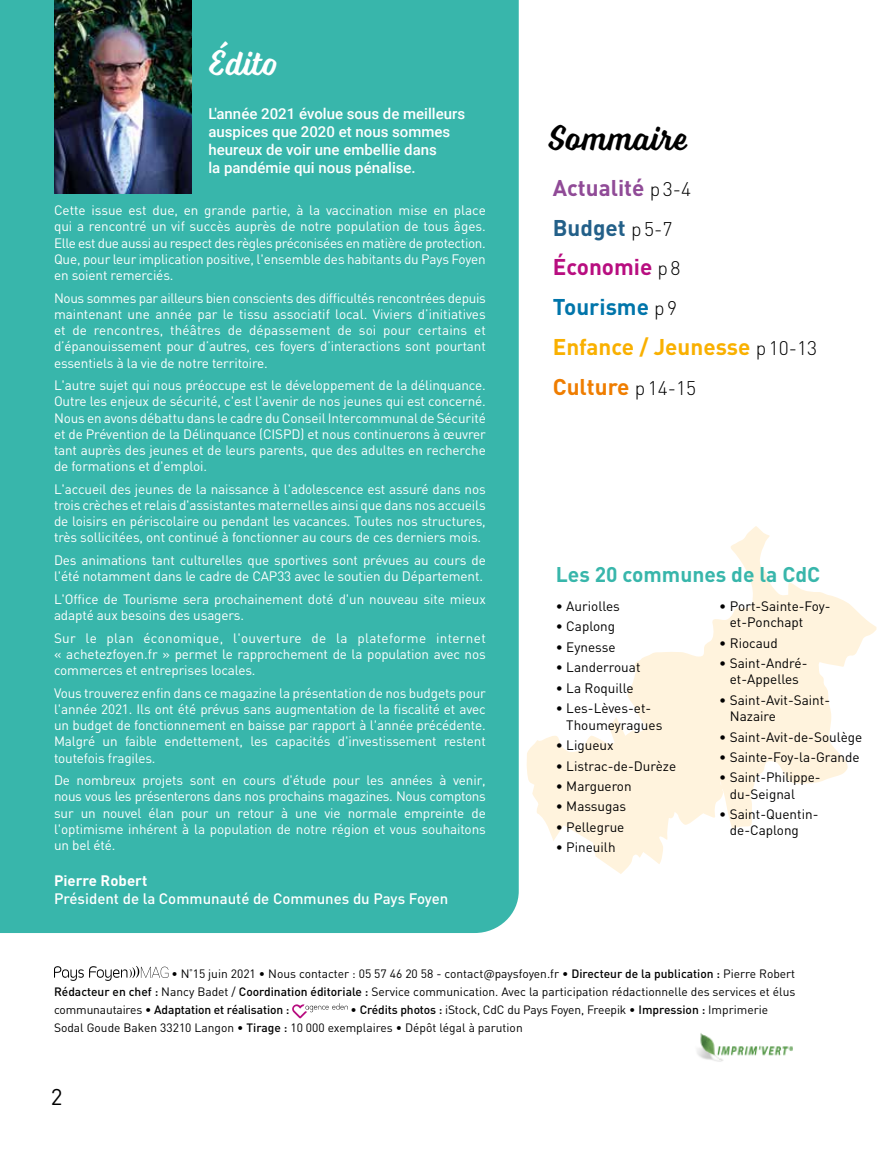
<style>
.page{position:relative;width:893px;height:1149px;background:#fff}
.page>*{position:absolute;margin:0;border:0;box-sizing:border-box;transform-origin:0 0}
.t1{font:36px "Voltage";color:#000}
.t2{font:36px "Voltage";color:#fff}
.t3{font:22.5px "DIN";color:#000}
.t4{font:700 21px "DIN";color:#38b6ab}
.t5{font:300 19.5px/39.8px "DIN";color:#000}
.t6{font:500 15px/18px "Roboto";color:#fff}
.t7{font:500 15px "DIN";color:#fff}
.t8{font:700 15px "DIN";color:#fff}
.t9{font:13.5px/16.2px "DIN";letter-spacing:-.01em;color:#fff;text-align:justify}
.t10{font:13.5px/16.2px "DIN";color:#000}
.t11{font:12px/18px "DIN";color:#000;text-align:justify}
.s1{font-weight:700;font-size:22.5px;color:#904b97}
.s2{font-weight:700;font-size:22.5px;color:#236089}
.s3{font-weight:700;font-size:22.5px;color:#b80e80}
.s4{font-weight:700;font-size:22.5px;color:#0075aa}
.s5{font-weight:700;font-size:22.5px;color:#f9b000}
.s6{font-weight:700;font-size:22.5px;color:#ef7d00}
.s7{font-family:"DINOT"}
.s8{font-weight:500}
</style>
<div class="page">
<svg style="left:526px;top:526px;width:350px;height:347px"></svg>
<img style="left:697px;top:1033px;width:96px;height:28px">
<div style="left:0;top:0;width:519px;height:932px;background:#38b6ab"></div>
<img style="left:54px;top:0;width:137px;height:193px">
<svg style="left:54px;top:966px;width:114px;height:14px"></svg>
<svg style="left:292px;top:1003px;width:56px;height:15px"></svg>
<h1 class="t2" style="left:209px;top:41px;width:70px">Édito</h1>
<p class="t6" style="left:208px;top:104px;width:258px">L'année 2021 évolue sous de meilleurs auspices que 2020 et nous sommes heureux de voir une embellie dans<br>la pandémie qui nous pénalise.</p>
<p class="t9" style="left:54px;top:202px;width:433px">Cette issue est due, en grande partie, à la vaccination mise en place qui a rencontré un vif succès auprès de notre population de tous âges.<br>Elle est due aussi au respect des règles préconisées en matière de protection.<br>Que, pour leur implication positive, l'ensemble des habitants du Pays Foyen en soient remerciés.</p>
<p class="t9" style="left:54px;top:289px;width:433px">Nous sommes par ailleurs bien conscients des difficultés rencontrées depuis maintenant une année par le tissu associatif local. Viviers d’initiatives et de rencontres, théâtres de dépassement de soi pour certains et d’épanouissement pour d’autres, ces foyers d’interactions sont pourtant essentiels à la vie de notre territoire.</p>
<p class="t9" style="left:54px;top:377px;width:433px">L'autre sujet qui nous préoccupe est le développement de la délinquance.<br>Outre les enjeux de sécurité, c'est l'avenir de nos jeunes qui est concerné.<br>Nous en avons débattu dans le cadre du Conseil Intercommunal de Sécurité et de Prévention de la Délinquance (CISPD) et nous continuerons à œuvrer tant auprès des jeunes et de leurs parents, que des adultes en recherche de formations et d'emploi.</p>
<p class="t9" style="left:54px;top:480px;width:433px">L'accueil des jeunes de la naissance à l'adolescence est assuré dans nos trois crèches et relais d'assistantes maternelles ainsi que dans nos accueils de loisirs en périscolaire ou pendant les vacances. Toutes nos structures, très sollicitées, ont continué à fonctionner au cours de ces derniers mois.</p>
<p class="t9" style="left:54px;top:551px;width:433px">Des animations tant culturelles que sportives sont prévues au cours de l'été notamment dans le cadre de CAP33 avec le soutien du Département.</p>
<p class="t9" style="left:54px;top:590px;width:433px">L'Office de Tourisme sera prochainement doté d'un nouveau site mieux adapté aux besoins des usagers.</p>
<p class="t9" style="left:54px;top:629px;width:433px">Sur le plan économique, l'ouverture de la plateforme internet « achetezfoyen.fr » permet le rapprochement de la population avec nos commerces et entreprises locales.</p>
<p class="t9" style="left:54px;top:684px;width:433px">Vous trouverez enfin dans ce magazine la présentation de nos budgets pour l'année 2021. Ils ont été prévus sans augmentation de la fiscalité et avec un budget de fonctionnement en baisse par rapport à l'année précédente.<br>Malgré un faible endettement, les capacités d'investissement restent toutefois fragiles.</p>
<p class="t9" style="left:54px;top:771px;width:433px">De nombreux projets sont en cours d'étude pour les années à venir, nous vous les présenterons dans nos prochains magazines. Nous comptons sur un nouvel élan pour un retour à une vie normale empreinte de l'optimisme inhérent à la population de notre région et vous souhaitons un bel été.</p>
<p class="t8" style="left:54px;top:870px;width:95px">Pierre Robert</p>
<p class="t7" style="left:54px;top:888px;width:396px">Président de la Communauté de Communes du Pays Foyen</p>
<h1 class="t1" style="left:549px;top:117px;width:141px">Sommaire</h1>
<h3 class="t5" style="left:553px;top:169px;width:266px"><span class="s1">Actualité</span> p 3-4<br><span class="s2">Budget</span> p 5-7<br><span class="s3">Économie</span> p 8<br><span class="s4">Tourisme</span> p 9<br><span class="s5">Enfance / Jeunesse</span> p 10-13<br><span class="s6">Culture</span> p 14-15</h3>
<h3 class="t4" style="left:556px;top:560px;width:266px">Les 20 communes de la CdC</h3>
<p class="t10" style="left:556px;top:597px;width:66px">• Auriolles</p>
<p class="t10" style="left:556px;top:618px;width:61px">• Caplong</p>
<p class="t10" style="left:556px;top:638px;width:61px">• Eynesse</p>
<p class="t10" style="left:556px;top:659px;width:86px">• Landerrouat</p>
<p class="t10" style="left:556px;top:679px;width:79px">• La Roquille</p>
<p class="t10" style="left:566px;top:700px;width:98px;text-indent:-11px">• Les-Lèves-et-<br>Thoumeyragues</p>
<p class="t10" style="left:556px;top:736px;width:59px">• Ligueux</p>
<p class="t10" style="left:556px;top:757px;width:122px">• Listrac-de-Durèze</p>
<p class="t10" style="left:556px;top:777px;width:77px">• Margueron</p>
<p class="t10" style="left:556px;top:798px;width:72px">• Massugas</p>
<p class="t10" style="left:556px;top:818px;width:70px">• Pellegrue</p>
<p class="t10" style="left:556px;top:838px;width:61px">• Pineuilh</p>
<p class="t10" style="left:730px;top:597px;width:102px;text-indent:-11px">• Port-Sainte-Foy&shy;et-Ponchapt</p>
<p class="t10" style="left:719px;top:634px;width:60px">• Riocaud</p>
<p class="t10" style="left:719px;top:654px;width:90px;text-align:center">• Saint-André&shy;et-Appelles</p>
<p class="t10" style="left:730px;top:691px;width:102px;text-indent:-11px">• Saint-Avit-Saint-<br>Nazaire</p>
<p class="t10" style="left:719px;top:728px;width:145px">• Saint-Avit-de-Soulège</p>
<p class="t10" style="left:719px;top:748px;width:142px">• Sainte-Foy-la-Grande</p>
<p class="t10" style="left:730px;top:769px;width:92px;text-indent:-11px">• Saint-Philippe&shy;du-Seignal</p>
<p class="t10" style="left:730px;top:805px;width:90px;text-indent:-11px">• Saint-Quentin&shy;de-Caplong</p>
<p class="t11" style="left:54px;top:963px;width:743px;text-indent:117px">• N<sup>°</sup>15 juin 2021 • Nous contacter : 05 57 46 20 58 - contact<span class="s7">@</span>paysfoyen.fr • <span class="s8">Directeur de la publication :</span> Pierre Robert <span class="s8">Rédacteur en chef :</span> Nancy Badet / <span class="s8">Coordination éditoriale :</span> Service communication. Avec la participation rédactionnelle des services et élus communautaires • <span class="s8">Adaptation et réalisation :</span></p>
<p class="t11" style="left:54px;top:999px;width:716px;text-indent:297px">• <span class="s8">Crédits photos :</span> iStock, CdC du Pays Foyen, Freepik • <span class="s8">Impression :</span> Imprimerie<br>Sodal Goude Baken 33210 Langon • <span class="s8">Tirage :</span> 10 000 exemplaires • Dépôt légal à parution</p>
<h2 class="t3" style="left:51px;top:1081px;width:13px">2</h2>
</div>
